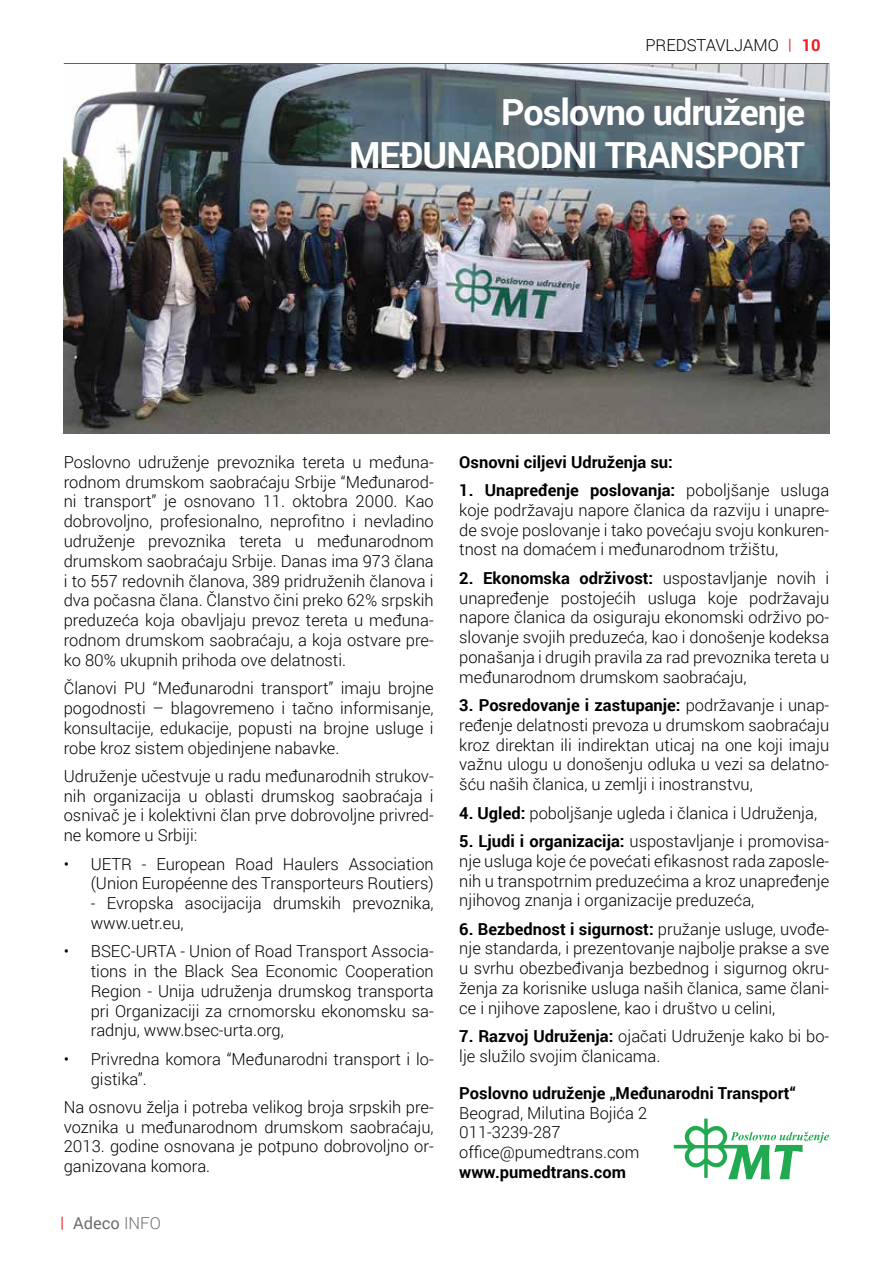
<style>
.page{position:relative;width:893px;height:1263px;background:#fff}
.page>*{position:absolute;margin:0;border:0;box-sizing:border-box;transform-origin:0 0}
.t1{font:700 36px/43.2px "Roboto";letter-spacing:-.025em;color:#fff;text-align:right}
.t2{font:300 16.5px/19.8px "Roboto";color:#000;text-align:justify}
.t3{font:700 16.5px "Roboto";color:#000}
.t4{font:16.5px "Roboto";color:#6d6e71}
.s1{font-family:"Bebas Neue";font-weight:400;color:#ed1d24}
.s2{font-weight:700;color:#ed1d24}
.s3{font-family:"Bebas Neue";color:#ed1d24}
.s4{font-weight:300}
.s5{font-weight:700}
</style>
<div class="page">
<hr style="left:64px;top:63px;width:765px;height:2px;background:#ed1d24">
<img style="left:64px;top:65px;width:765px;height:369px">
<svg style="left:674px;top:1118px;width:155px;height:61px"></svg>
<p class="t2" style="left:645px;top:35px;width:177px">PREDSTAVLJAMO <span class="s1">|</span> <span class="s2">10</span></p>
<h1 class="t1" style="left:349px;top:89px;width:457px">Poslovno udruženje<br>MEĐUNARODNI TRANSPORT</h1>
<p class="t2" style="left:64px;top:451px;width:371px">Poslovno udruženje prevoznika tereta u međuna&shy;rodnom drumskom saobraćaju Srbije “Međunarod&shy;ni transport” je osnovano 11. oktobra 2000. Kao dobrovoljno, profesionalno, neprofitno i nevladino udruženje prevoznika tereta u međunarodnom drumskom saobraćaju Srbije. Danas ima 973 člana i to 557 redovnih članova, 389 pridruženih članova i dva počasna člana. Članstvo čini preko 62% srpskih preduzeća koja obavljaju prevoz tereta u međuna&shy;rodnom drumskom saobraćaju, a koja ostvare pre&shy;ko 80% ukupnih prihoda ove delatnosti.</p>
<p class="t2" style="left:64px;top:678px;width:371px">Članovi PU “Međunarodni transport” imaju brojne pogodnosti – blagovremeno i tačno informisanje, konsultacije, edukacije, popusti na brojne usluge i robe kroz sistem objedinjene nabavke.</p>
<p class="t2" style="left:64px;top:765px;width:371px">Udruženje učestvuje u radu međunarodnih strukov&shy;nih organizacija u oblasti drumskog saobraćaja i osnivač je i kolektivni član prve dobrovoljne privred&shy;ne komore u Srbiji:</p>
<p class="t2" style="left:64px;top:853px;width:371px;text-align:right">• UETR - European Road Haulers Association (Union Européenne des Transporteurs Routiers)</p>
<p class="t2" style="left:91px;top:893px;width:344px">- Evropska asocijacija drumskih prevoznika, www.uetr.eu,</p>
<p class="t2" style="left:91px;top:941px;width:344px;text-indent:-27px">• BSEC-URTA - Union of Road Transport Associa&shy;tions in the Black Sea Economic Cooperation Region - Unija udruženja drumskog transporta pri Organizaciji za crnomorsku ekonomsku sa&shy;radnju, www.bsec-urta.org,</p>
<p class="t2" style="left:91px;top:1048px;width:344px;text-indent:-27px">• Privredna komora “Međunarodni transport i lo&shy;gistika”.</p>
<p class="t2" style="left:64px;top:1096px;width:371px">Na osnovu želja i potreba velikog broja srpskih pre&shy;voznika u međunarodnom drumskom saobraćaju, 2013. godine osnovana je potpuno dobrovoljno or&shy;ganizovana komora.</p>
<p class="t4" style="left:59px;top:1212px;width:103px"><span class="s3">|</span> Adeco <span class="s4">INFO</span></p>
<p class="t3" style="left:459px;top:450px;width:215px">Osnovni ciljevi Udruženja su:</p>
<p class="t2" style="left:459px;top:480px;width:371px"><span class="s5">1. Unapređenje poslovanja:</span> poboljšanje usluga koje podržavaju napore članica da razviju i unapre&shy;de svoje poslovanje i tako povećaju svoju konkuren&shy;tnost na domaćem i međunarodnom tržištu,</p>
<p class="t2" style="left:459px;top:567px;width:371px"><span class="s5">2. Ekonomska održivost:</span> uspostavljanje novih i unapređenje postojećih usluga koje podržavaju napore članica da osiguraju ekonomski održivo po&shy;slovanje svojih preduzeća, kao i donošenje kodeksa ponašanja i drugih pravila za rad prevoznika tereta u međunarodnom drumskom saobraćaju,</p>
<p class="t2" style="left:459px;top:695px;width:371px"><span class="s5">3. Posredovanje i zastupanje:</span> podržavanje i unap&shy;ređenje delatnosti prevoza u drumskom saobraćaju kroz direktan ili indirektan uticaj na one koji imaju važnu ulogu u donošenju odluka u vezi sa delatno&shy;šću naših članica, u zemlji i inostranstvu,</p>
<p class="t2" style="left:459px;top:802px;width:359px"><span class="s5">4. Ugled:</span> poboljšanje ugleda i članica i Udruženja,</p>
<p class="t2" style="left:459px;top:830px;width:371px"><span class="s5">5. Ljudi i organizacija:</span> uspostavljanje i promovisa&shy;nje usluga koje će povećati efikasnost rada zaposle&shy;nih u transpotrnim preduzećima a kroz unapređenje njihovog znanja i organizacije preduzeća,</p>
<p class="t2" style="left:459px;top:918px;width:371px"><span class="s5">6. Bezbednost i sigurnost:</span> pružanje usluge, uvođe&shy;nje standarda, i prezentovanje najbolje prakse a sve u svrhu obezbeđivanja bezbednog i sigurnog okru&shy;ženja za korisnike usluga naših članica, same člani&shy;ce i njihove zaposlene, kao i društvo u celini,</p>
<p class="t2" style="left:459px;top:1026px;width:371px"><span class="s5">7. Razvoj Udruženja:</span> ojačati Udruženje kako bi bo&shy;lje služilo svojim članicama.</p>
<p class="t3" style="left:459px;top:1081px;width:338px">Poslovno udruženje „Međunarodni Transport“</p>
<p class="t2" style="left:459px;top:1102px;width:189px;text-align:left">Beograd, Milutina Bojića 2<br>011-3239-287 office@pumedtrans.com</p>
<p class="t3" style="left:459px;top:1160px;width:168px">www.pumedtrans.com</p>
</div>
